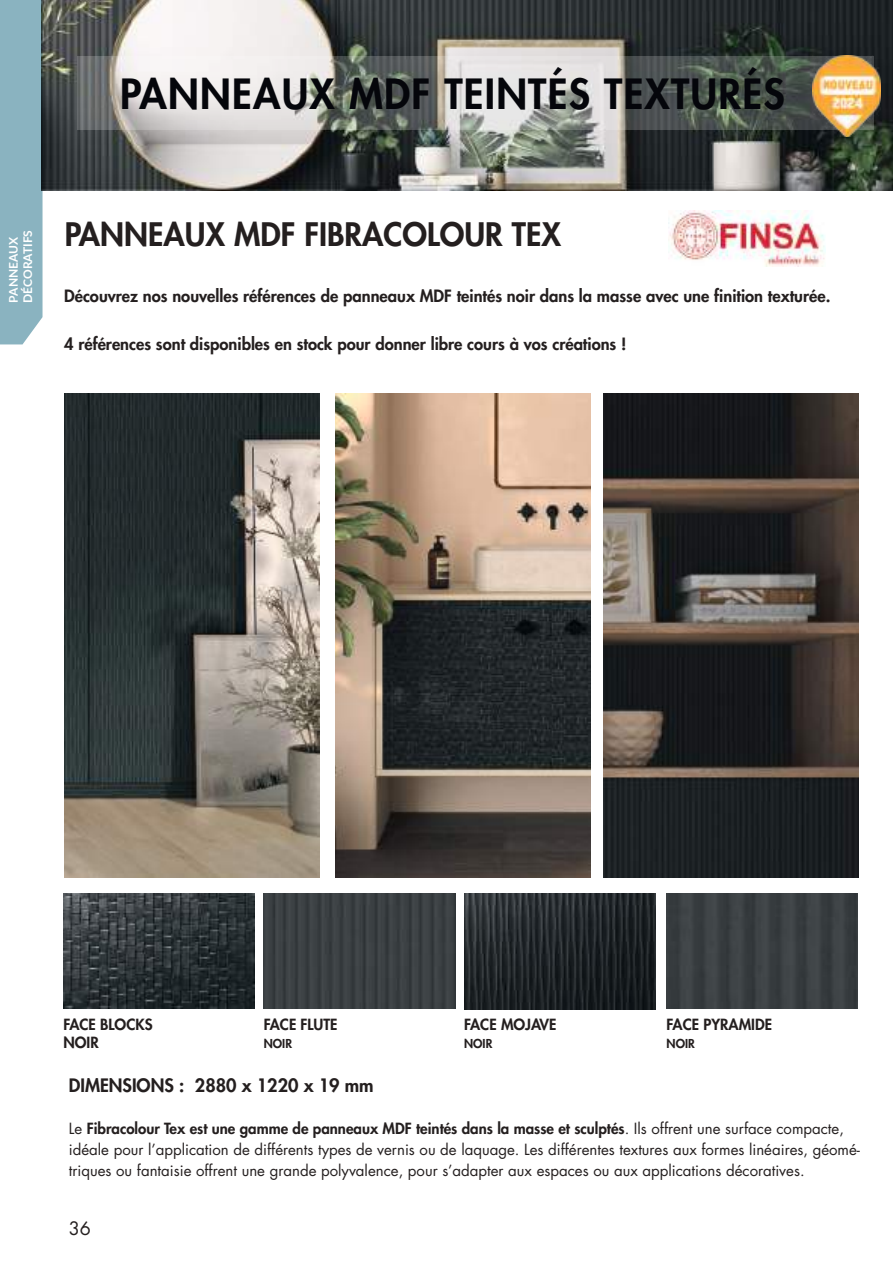
<style>
.page{position:relative;width:893px;height:1263px;background:#fff}
.page>*{position:absolute;margin:0;border:0;box-sizing:border-box;transform-origin:0 0}
.t1{font:800 40.5px "Futura LT";letter-spacing:.03em;color:#05060b}
.t2{font:800 31.5px "Futura LT";color:#241f1f}
.t3{font:800 18px "Futura LT";color:#241f1f}
.t4{font:18px "Futura LT";color:#241f1f}
.t5{font:800 16.5px "Futura LT";color:#241f1f}
.t6{font:15px/21px "Futura LT";color:#241f1f}
.t7{font:800 15px/18px "Futura LT";color:#241f1f}
.t8{font:700 12px/14.4px "Lato";color:#fff}
.t9{font:800 12px "Futura LT";color:#241f1f}
.s1{font-weight:800}
</style>
<div class="page">
<img style="left:43px;top:0;width:850px;height:190px">
<svg style="left:78px;top:57px;width:735px;height:73px;background:#a0a29e"></svg>
<img style="left:668px;top:211px;width:158px;height:55px">
<img style="left:65px;top:394px;width:255px;height:483px">
<img style="left:264px;top:893px;width:191px;height:115px">
<img style="left:63px;top:893px;width:192px;height:115px">
<img style="left:464px;top:893px;width:191px;height:116px">
<div style="left:667px;top:893px;width:191px;height:115px;background:#3a3f42"></div>
<img style="left:335px;top:394px;width:255px;height:483px">
<img style="left:604px;top:394px;width:255px;height:483px">
<img style="left:813px;top:56px;width:68px;height:81px">
<div style="left:0;top:0;width:43px;height:344px;background:#8ab3c0"></div>
<h1 class="t1" style="left:120px;top:67px;width:666px">PANNEAUX MDF TEINTÉS TEXTURÉS</h1>
<p class="t8" style="left:6px;top:303px;width:74px;rotate:-90deg">PANNEAUX<br>DÉCORATIFS</p>
<h2 class="t2" style="left:65px;top:213px;width:498px">PANNEAUX MDF FIBRACOLOUR TEX</h2>
<p class="t5" style="left:64px;top:285px;width:768px">Découvrez nos nouvelles références de panneaux MDF teintés noir dans la masse avec une finition texturée.</p>
<p class="t5" style="left:64px;top:333px;width:564px">4 références sont disponibles en stock pour donner libre cours à vos créations !</p>
<p class="t7" style="left:63px;top:1015px;width:91px">FACE BLOCKS<br>NOIR</p>
<p class="t7" style="left:264px;top:1015px;width:75px">FACE FLUTE</p>
<p class="t9" style="left:264px;top:1036px;width:30px">NOIR</p>
<p class="t7" style="left:464px;top:1015px;width:94px">FACE MOJAVE</p>
<p class="t9" style="left:464px;top:1036px;width:30px">NOIR</p>
<p class="t7" style="left:667px;top:1015px;width:107px">FACE PYRAMIDE</p>
<p class="t9" style="left:667px;top:1036px;width:30px">NOIR</p>
<p class="t3" style="left:69px;top:1074px;width:306px">DIMENSIONS : 2880 x 1220 x 19 mm</p>
<p class="t6" style="left:69px;top:1118px;width:793px">Le <span class="s1">Fibracolour Tex est une gamme de panneaux MDF teintés dans la masse et sculptés</span>. Ils offrent une surface compacte, idéale pour l’application de différents types de vernis ou de laquage. Les différentes textures aux formes linéaires, géomé&shy;triques ou fantaisie offrent une grande polyvalence, pour s’adapter aux espaces ou aux applications décoratives.</p>
<p class="t4" style="left:69px;top:1217px;width:24px">36</p>
</div>
